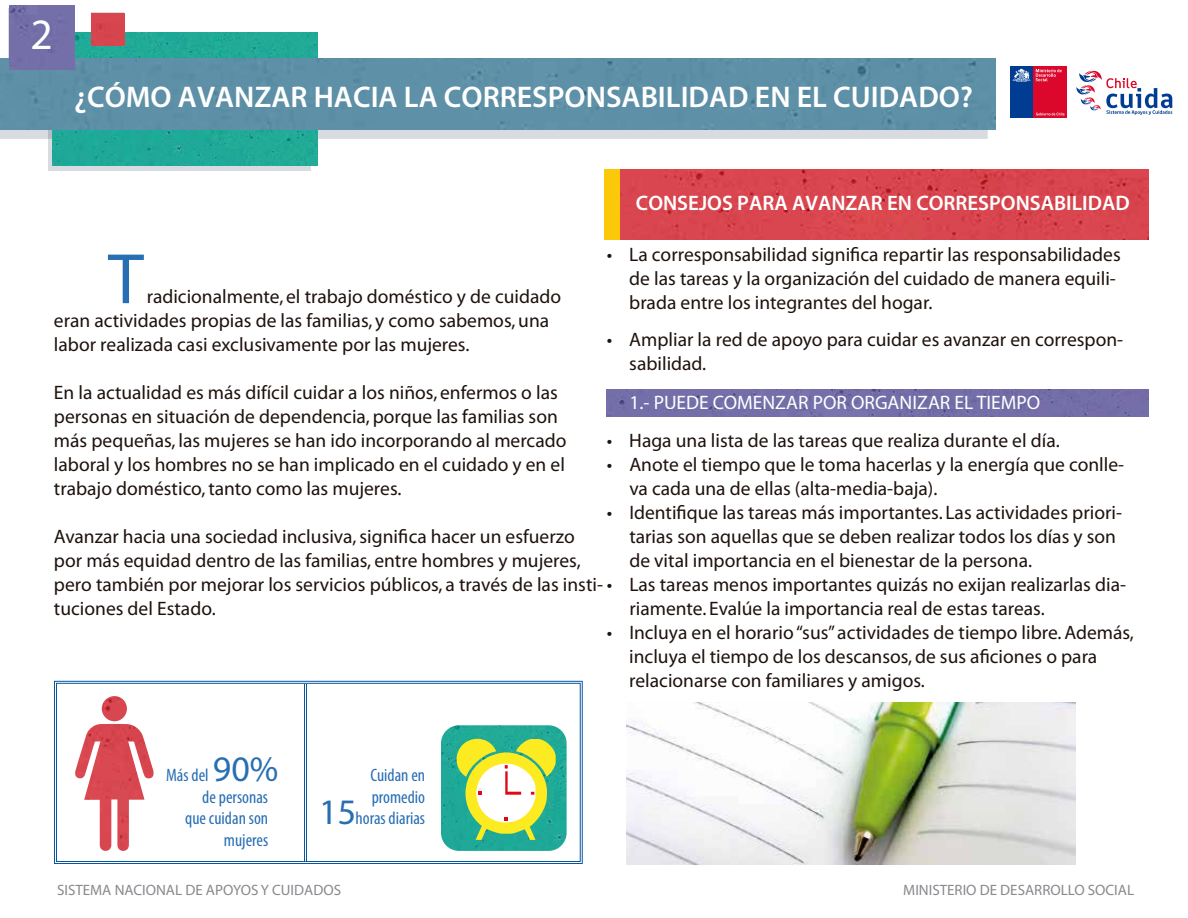
<style>
.page{position:relative;width:1188px;height:918px;background:#fff}
.page>*{position:absolute;margin:0;border:0;box-sizing:border-box;transform-origin:0 0}
.t1{font:72px "Myriad Pro";color:#286eb3}
.t2{font:43.5px "Myriad Pro";color:#fff}
.t3{font:36px "Myriad Pro";color:#286eb3}
.t4{font:600 30px "Myriad Pro";color:#fff}
.t5{font:600 21px "Myriad Pro";color:#fff}
.t6{font:19.5px/24px "Myriad Pro";color:#1e120d}
.t7{font:19.5px "Myriad Pro";color:#fff}
.t8{font:condensed 18px/21.6px "Myriad Pro";color:#286eb3;text-align:right}
.t9{font:15px "Myriad Pro";color:#89888d}
</style>
<div class="page">
<svg style="left:48px;top:139px;width:262px;height:32px;background:#bbd3d3"></svg>
<div style="left:91px;top:13px;width:33px;height:32px;background:#d8464f"></div>
<div style="left:0;top:130px;width:988px;height:9px;background:#d8dbdf"></div>
<div style="left:52px;top:33px;width:266px;height:132px;background:#20a997"></div>
<div style="left:0;top:58px;width:138px;height:72px;background:#5e90a7"></div>
<div style="left:138px;top:58px;width:857px;height:72px;background:#5e90a8"></div>
<div style="left:10px;top:5px;width:64px;height:65px;background:#746fa9"></div>
<img style="left:92px;top:25px;width:32px;height:20px">
<div style="left:1010px;top:66px;width:23px;height:52px;background:#003d92"></div>
<div style="left:1033px;top:66px;width:34px;height:52px;background:#dc082c"></div>
<svg style="left:1012px;top:69px;width:50px;height:13px"></svg>
<svg style="left:1036px;top:113px;width:29px;height:2px"></svg>
<div style="left:607px;top:389px;width:541px;height:27px;background:#746fa9"></div>
<div style="left:620px;top:170px;width:529px;height:70px;background:#d94650"></div>
<div style="left:604px;top:170px;width:16px;height:70px;background:#fbc909"></div>
<img style="left:626px;top:703px;width:450px;height:161px">
<svg style="left:54px;top:681px;width:529px;height:183px"></svg>
<svg style="left:56px;top:683px;width:525px;height:179px"></svg>
<hr style="left:306px;top:684px;width:1px;height:177px;background:#0656a2">
<hr style="left:304px;top:684px;width:1px;height:177px;background:#0656a2">
<img style="left:441px;top:725px;width:126px;height:126px">
<svg style="left:457px;top:739px;width:99px;height:101px"></svg>
<svg style="left:1076px;top:70px;width:96px;height:45px"></svg>
<h2 class="t2" style="left:30px;top:8px;width:24px">2</h2>
<h3 class="t4" style="left:74px;top:78px;width:900px">¿CÓMO AVANZAR HACIA LA CORRESPONSABILIDAD EN EL CUIDADO?</h3>
<p class="t5" style="left:636px;top:189px;width:495px">CONSEJOS PARA AVANZAR EN CORRESPONSABILIDAD</p>
<p class="t6" style="left:629px;top:242px;width:493px;text-indent:-23px">• La corresponsabilidad significa repartir las responsabilidades de las tareas y la organización del cuidado de manera equili&shy;brada entre los integrantes del hogar.</p>
<p class="t6" style="left:629px;top:327px;width:495px;text-indent:-23px">• Ampliar la red de apoyo para cuidar es avanzar en correspon&shy;sabilidad.</p>
<p class="t7" style="left:630px;top:391px;width:412px">1.- PUEDE COMENZAR POR ORGANIZAR EL TIEMPO</p>
<p class="t6" style="left:607px;top:428px;width:454px">• Haga una lista de las tareas que realiza durante el día.</p>
<p class="t6" style="left:629px;top:452px;width:496px;text-indent:-23px">• Anote el tiempo que le toma hacerlas y la energía que conlle&shy;va cada una de ellas (alta-media-baja).</p>
<p class="t6" style="left:629px;top:500px;width:494px;text-indent:-23px">• Identifique las tareas más importantes. Las actividades priori&shy;tarias son aquellas que se deben realizar todos los días y son de vital importancia en el bienestar de la persona.</p>
<p class="t6" style="left:629px;top:596px;width:417px">riamente. Evalúe la importancia real de estas tareas.</p>
<p class="t6" style="left:629px;top:620px;width:506px;text-indent:-22px">• Incluya en el horario“sus” actividades de tiempo libre.Además, incluya el tiempo de los descansos, de sus aficiones o para relacionarse con familiares y amigos.</p>
<h1 class="t1" style="left:108px;top:235px;width:37px">T</h1>
<p class="t6" style="left:54px;top:284px;width:509px;text-indent:93px">radicionalmente, el trabajo doméstico y de cuidado eran actividades propias de las familias, y como sabemos, una labor realizada casi exclusivamente por las mujeres.</p>
<p class="t6" style="left:54px;top:380px;width:514px">En la actualidad es más difícil cuidar a los niños, enfermos o las personas en situación de dependencia, porque las familias son más pequeñas, las mujeres se han ido incorporando al mercado laboral y los hombres no se han implicado en el cuidado y en el trabajo doméstico, tanto como las mujeres.</p>
<p class="t6" style="left:54px;top:524px;width:1074px">Avanzar hacia una sociedad inclusiva, significa hacer un esfuerzo<br>por más equidad dentro de las familias, entre hombres y mujeres,<br>pero también por mejorar los servicios públicos, a través de las insti- • Las tareas menos importantes quizás no exijan realizarlas dia&shy;tuciones del Estado.</p>
<h3 class="t3" style="left:213px;top:747px;width:67px">90%</h3>
<p class="t8" style="left:166px;top:764px;width:44px">Más del</p>
<p class="t8" style="left:202px;top:786px;width:67px">de personas</p>
<p class="t8" style="left:185px;top:807px;width:84px">que cuidan son</p>
<p class="t8" style="left:224px;top:829px;width:46px">mujeres</p>
<p class="t8" style="left:355px;top:764px;width:71px">Cuidan en promedio horas diarias</p>
<h3 class="t3" style="left:319px;top:789px;width:38px">15</h3>
<p class="t9" style="left:57px;top:881px;width:286px">SISTEMA NACIONAL DE APOYOS Y CUIDADOS</p>
<p class="t9" style="left:903px;top:881px;width:232px">MINISTERIO DE DESARROLLO SOCIAL</p>
</div>
